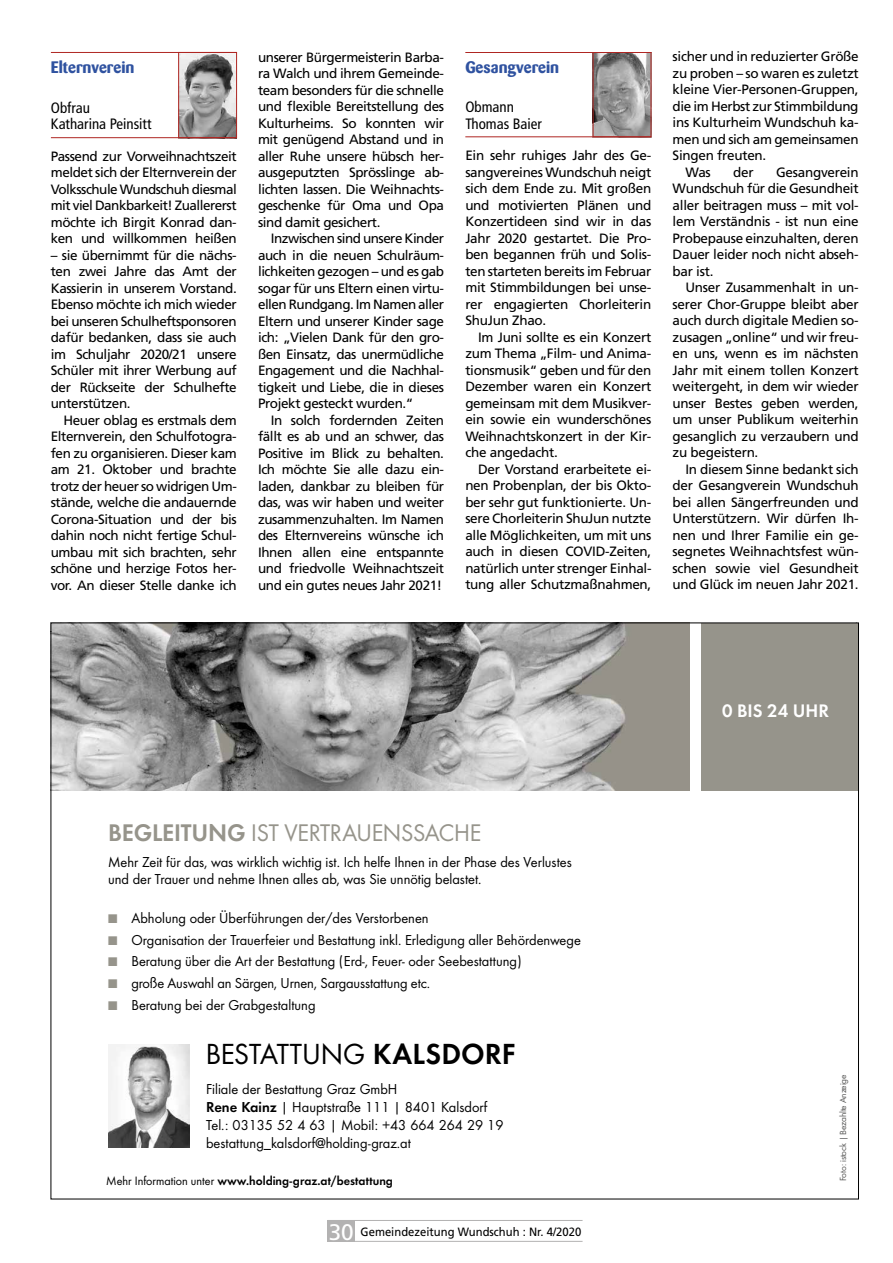
<style>
.page{position:relative;width:893px;height:1263px;background:#fff}
.page>*{position:absolute;margin:0;border:0;box-sizing:border-box;transform-origin:0 0}
.t1{font:30.15px "Futura Boo";color:#000}
.t2{font:24.9px "Futura Boo";letter-spacing:-.01em;color:#96948b}
.t3{font:18.9px "Futura Dem";color:#fff}
.t4{font:700 16.5px "Barmeno";color:#2f52a0}
.t5{font:15px/18px "Futura Boo";color:#000}
.t6{font:condensed 15px/16.5px "Frutiger LT Std";color:#000}
.t7{font:13.5px/16.5px "Frutiger LT Std";letter-spacing:-.025em;color:#000;text-align:justify}
.t8{font:12.6px "Futura Dem";color:#000}
.t9{font:12px "Frutiger LT Std";color:#000;scale:.94 1}
.t10{font:9.3px "Futura Boo";letter-spacing:-.02em;color:#575756}
.s1{font-family:"Futura Dem"}
.s2{color:#96948b}
.s3{font-family:"Futura Boo"}
.s4{font-size:22.5px;color:#fff}
</style>
<div class="page">
<div style="left:327px;top:1220px;width:28px;height:22px;background:#b3b2b2"></div>
<hr style="left:327px;top:1220px;width:256px;height:1px;background:#b3b2b2">
<hr style="left:327px;top:1241px;width:256px;height:1px;background:#b3b2b2">
<img style="left:108px;top:1044px;width:81px;height:104px">
<div style="left:701px;top:623px;width:157px;height:167px;background:#96948b"></div>
<img style="left:53px;top:625px;width:637px;height:165px">
<img style="left:180px;top:54px;width:55px;height:82px">
<div style="left:178px;top:52px;width:59px;height:86px;border:1px solid #af2622"></div>
<hr style="left:51px;top:52px;width:186px;height:1px;background:#af2622">
<hr style="left:51px;top:137px;width:186px;height:1px;background:#af2622">
<img style="left:595px;top:54px;width:54px;height:81px">
<div style="left:593px;top:52px;width:58px;height:85px;border:1px solid #af2622"></div>
<hr style="left:465px;top:52px;width:186px;height:1px;background:#af2622">
<hr style="left:465px;top:136px;width:186px;height:1px;background:#af2622">
<p class="t4" style="left:51px;top:58px;width:85px">Elternverein</p>
<p class="t6" style="left:51px;top:100px;width:102px">Obfrau<br>Katharina Peinsitt</p>
<p class="t7" style="left:51px;top:148px;width:188px">Passend zur Vorweihnachtszeit meldet sich der Elternverein der Volksschule Wundschuh diesmal mit viel Dankbarkeit! Zuallererst möchte ich Birgit Konrad dan&shy;ken und willkommen heißen</p>
<p class="t7" style="left:51px;top:247px;width:188px">– sie übernimmt für die nächs&shy;ten zwei Jahre das Amt der Kassierin in unserem Vorstand.<br>Ebenso möchte ich mich wieder bei unseren Schulheftsponsoren dafür bedanken, dass sie auch im Schuljahr 2020/21 unsere Schüler mit ihrer Werbung auf der Rückseite der Schulhefte unterstützen.</p>
<p class="t7" style="left:51px;top:412px;width:188px;text-indent:13px">Heuer oblag es erstmals dem Elternverein, den Schulfotogra&shy;fen zu organisieren. Dieser kam am 21. Oktober und brachte trotz der heuer so widrigen Um&shy;stände, welche die andauernde Corona-Situation und der bis dahin noch nicht fertige Schul&shy;umbau mit sich brachten, sehr schöne und herzige Fotos her&shy;vor. An dieser Stelle danke ich</p>
<p class="t7" style="left:258px;top:49px;width:188px">unserer Bürgermeisterin Barba&shy;ra Walch und ihrem Gemeinde&shy;team besonders für die schnelle und flexible Bereitstellung des Kulturheims. So konnten wir mit genügend Abstand und in aller Ruhe unsere hübsch her&shy;ausgeputzten Sprösslinge ab&shy;lichten lassen. Die Weihnachts&shy;geschenke für Oma und Opa sind damit gesichert.</p>
<p class="t7" style="left:258px;top:230px;width:188px;text-indent:13px">Inzwischen sind unsere Kinder auch in die neuen Schulräum&shy;lichkeiten gezogen – und es gab sogar für uns Eltern einen virtu&shy;ellen Rundgang. Im Namen aller Eltern und unserer Kinder sage ich: „Vielen Dank für den gro&shy;ßen Einsatz, das unermüdliche Engagement und die Nachhal&shy;tigkeit und Liebe, die in dieses Projekt gesteckt wurden.“</p>
<p class="t7" style="left:258px;top:412px;width:188px;text-indent:13px">In solch fordernden Zeiten fällt es ab und an schwer, das Positive im Blick zu behalten.<br>Ich möchte Sie alle dazu ein&shy;laden, dankbar zu bleiben für das, was wir haben und weiter zusammenzuhalten. Im Namen des Elternvereins wünsche ich Ihnen allen eine entspannte und friedvolle Weihnachtszeit und ein gutes neues Jahr 2021!</p>
<p class="t4" style="left:465px;top:58px;width:95px">Gesangverein</p>
<p class="t6" style="left:465px;top:99px;width:78px">Obmann<br>Thomas Baier</p>
<p class="t7" style="left:465px;top:148px;width:188px">Ein sehr ruhiges Jahr des Ge&shy;sangvereines Wundschuh neigt sich dem Ende zu. Mit großen und motivierten Plänen und Konzertideen sind wir in das Jahr 2020 gestartet. Die Pro&shy;ben begannen früh und Solis&shy;ten starteten bereits im Februar mit Stimmbildungen bei unse&shy;rer engagierten Chorleiterin ShuJun Zhao.</p>
<p class="t7" style="left:465px;top:329px;width:188px;text-indent:13px">Im Juni sollte es ein Konzert zum Thema „Film- und Anima&shy;tionsmusik“ geben und für den Dezember waren ein Konzert gemeinsam mit dem Musikver&shy;ein sowie ein wunderschönes Weihnachtskonzert in der Kir&shy;che angedacht.</p>
<p class="t7" style="left:465px;top:461px;width:188px;text-indent:13px">Der Vorstand erarbeitete ei&shy;nen Probenplan, der bis Okto&shy;ber sehr gut funktionierte. Un&shy;sere Chorleiterin ShuJun nutzte alle Möglichkeiten, um mit uns auch in diesen COVID-Zeiten, natürlich unter strenger Einhal&shy;tung aller Schutzmaßnahmen,</p>
<p class="t7" style="left:673px;top:49px;width:188px">sicher und in reduzierter Größe</p>
<p class="t7" style="left:673px;top:65px;width:188px">zu proben – so waren es zuletzt</p>
<p class="t7" style="left:673px;top:82px;width:188px">kleine Vier-Personen-Gruppen,</p>
<p class="t7" style="left:673px;top:98px;width:187px">die im Herbst zur Stimmbildung</p>
<p class="t7" style="left:673px;top:115px;width:188px">ins Kulturheim Wundschuh ka-</p>
<p class="t7" style="left:673px;top:131px;width:187px">men und sich am gemeinsamen</p>
<p class="t7" style="left:673px;top:148px;width:95px">Singen freuten.</p>
<p class="t7" style="left:685px;top:164px;width:27px">Was</p>
<p class="t7" style="left:733px;top:164px;width:22px">der</p>
<p class="t7" style="left:673px;top:164px;width:188px;text-indent:103px">Gesangverein Wundschuh für die Gesundheit aller beitragen muss – mit vol&shy;lem Verständnis - ist nun eine Probepause einzuhalten, deren Dauer leider noch nicht abseh&shy;bar ist.</p>
<p class="t7" style="left:673px;top:279px;width:188px;text-indent:13px">Unser Zusammenhalt in un&shy;serer Chor-Gruppe bleibt aber auch durch digitale Medien so&shy;zusagen „online“ und wir freu&shy;en uns, wenn es im nächsten Jahr mit einem tollen Konzert weitergeht, in dem wir wieder unser Bestes geben werden, um unser Publikum weiterhin gesanglich zu verzaubern und zu begeistern.</p>
<p class="t7" style="left:673px;top:461px;width:188px;text-indent:13px">In diesem Sinne bedankt sich der Gesangverein Wundschuh bei allen Sängerfreunden und Unterstützern. Wir dürfen Ih&shy;nen und Ihrer Familie ein ge&shy;segnetes Weihnachtsfest wün&shy;schen sowie viel Gesundheit und Glück im neuen Jahr 2021.</p>
<h2 class="t2" style="left:108px;top:815px;width:375px"><span class="s1">BEGLEITUNG</span> IST VERTRAUENSSACHE</h2>
<p class="t5" style="left:108px;top:852px;width:465px">Mehr Zeit für das, was wirklich wichtig ist. Ich helfe Ihnen in der Phase des Verlustes und der Trauer und nehme Ihnen alles ab, was Sie unnötig belastet.</p>
<p class="t5" style="left:108px;top:908px;width:322px"><span class="s2">■</span> Abholung oder Überführungen der/des Verstorbenen</p>
<p class="t5" style="left:108px;top:930px;width:474px"><span class="s2">■</span> Organisation der Trauerfeier und Bestattung inkl. Erledigung aller Behördenwege</p>
<p class="t5" style="left:108px;top:952px;width:415px"><span class="s2">■</span> Beratung über die Art der Bestattung (Erd-, Feuer- oder Seebestattung)</p>
<p class="t5" style="left:108px;top:973px;width:323px"><span class="s2">■</span> große Auswahl an Särgen, Urnen, Sargausstattung etc.</p>
<p class="t5" style="left:108px;top:995px;width:209px"><span class="s2">■</span> Beratung bei der Grabgestaltung</p>
<h1 class="t1" style="left:206px;top:1034px;width:311px">BESTATTUNG <span class="s1">KALSDORF</span></h1>
<p class="t5" style="left:206px;top:1079px;width:299px">Filiale der Bestattung Graz GmbH<br><span class="s1">Rene Kainz</span> | Hauptstraße 111 | 8401 Kalsdorf Tel.: 03135 52 4 63 | Mobil: +43 664 264 29 19 bestattung_kalsdorf@holding-graz.at</p>
<p class="t8" style="left:106px;top:1171px;width:288px"><span class="s3">Mehr Information unter</span> www.holding-graz.at/bestattung</p>
<p class="t9" style="left:329px;top:1224px;width:270px"><span class="s4">30</span> Gemeindezeitung Wundschuh : Nr. 4/2020</p>
<h3 class="t3" style="left:722px;top:697px;width:108px">0 BIS 24 UHR</h3>
<p class="t10" style="left:837px;top:1181px;width:108px;rotate:-90deg">Foto: istock | Bezahlte Anzeige</p>
</div>
